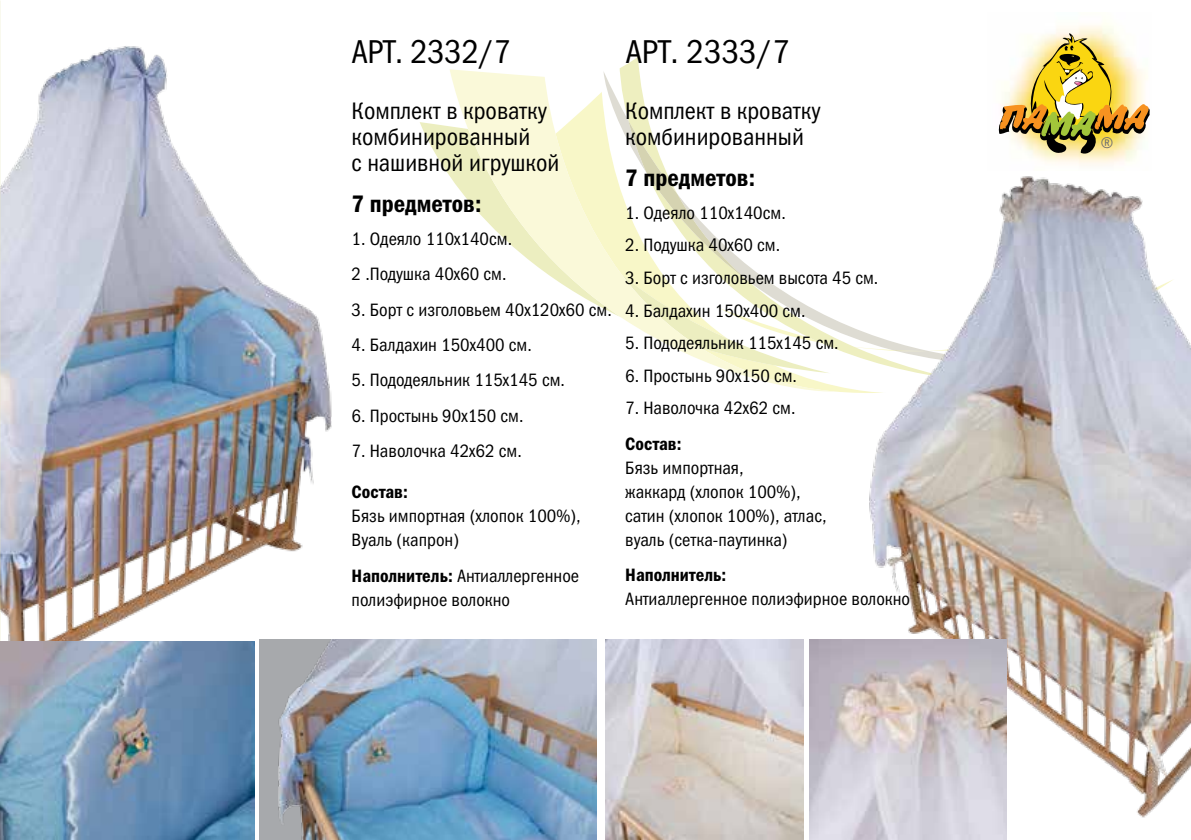
<style>
.page{position:relative;width:1191px;height:840px;background:#fff}
.page>*{position:absolute;margin:0;border:0;box-sizing:border-box;transform-origin:0 0}
.t1{font:33.2px "Franklin Gothic Book Cond ITC";letter-spacing:-.005em;color:#000}
.t2{font:24px/26px "Franklin Gothic Book Cond ITC";color:#000}
.t3{font:24px "Franklin Gothic Demi Cond ITC";color:#000}
.t4{font:18px/24px "Franklin Gothic Book Cond ITC";color:#000}
.t5{font:18px "Franklin Gothic Demi Cond ITC";color:#000}
.t6{font:15.6px "Franklin Gothic Book Cond ITC";color:#6d6e71}
.s1{font-family:"Franklin Gothic Demi Cond ITC"}
</style>
<div class="page">
<img style="left:0;top:11px;width:331px;height:709px">
<svg style="left:420px;top:122px;width:29px;height:53px"></svg>
<svg style="left:449px;top:69px;width:380px;height:323px"></svg>
<img style="left:829px;top:323px;width:362px;height:516px">
<svg style="left:628px;top:33px;width:549px;height:321px"></svg>
<img style="left:0;top:641px;width:254px;height:198px">
<img style="left:259px;top:639px;width:337px;height:200px">
<img style="left:605px;top:639px;width:198px;height:200px">
<img style="left:809px;top:639px;width:197px;height:200px">
<h1 class="t1" style="left:351px;top:32px;width:161px">АРТ. 2332/7</h1>
<h1 class="t1" style="left:625px;top:32px;width:165px">АРТ. 2333/7</h1>
<h2 class="t2" style="left:351px;top:98px;width:209px">Комплект в кроватку комбинированный<br>с нашивной игрушкой</h2>
<h2 class="t3" style="left:351px;top:189px;width:131px">7 предметов:</h2>
<p class="t4" style="left:351px;top:221px;width:162px;line-height:35.4px">1. Одеяло 110x140см.<br>2 .Подушка 40x60 см.</p>
<p class="t4" style="left:351px;top:297px;width:262px">3. Борт с изголовьем 40x120x60 см.</p>
<p class="t4" style="left:351px;top:333px;width:182px">4. Балдахин 150x400 см.</p>
<p class="t4" style="left:351px;top:368px;width:215px">5. Пододеяльник 115x145 см.</p>
<p class="t4" style="left:351px;top:403px;width:173px">6. Простынь 90x150 см.</p>
<p class="t4" style="left:351px;top:439px;width:172px">7. Наволочка 42x62 см.</p>
<p class="t5" style="left:351px;top:481px;width:58px">Состав:</p>
<p class="t4" style="left:351px;top:504px;width:230px">Бязь импортная (хлопок 100%),<br>Вуаль (капрон)</p>
<p class="t4" style="left:351px;top:563px;width:229px"><span class="s1">Наполнитель:</span> Антиаллергенное полиэфирное волокно</p>
<h2 class="t2" style="left:625px;top:98px;width:197px">Комплект в кроватку комбинированный</h2>
<h2 class="t3" style="left:625px;top:163px;width:131px">7 предметов:</h2>
<p class="t4" style="left:625px;top:201px;width:162px">1. Одеяло 110x140см.</p>
<p class="t4" style="left:625px;top:233px;width:156px">2. Подушка 40x60 см.</p>
<p class="t4" style="left:625px;top:266px;width:255px">3. Борт с изголовьем высота 45 см.</p>
<p class="t4" style="left:625px;top:298px;width:182px">4. Балдахин 150x400 см.</p>
<p class="t4" style="left:625px;top:331px;width:215px">5. Пододеяльник 115x145 см.</p>
<p class="t4" style="left:625px;top:363px;width:173px">6. Простынь 90x150 см.</p>
<p class="t4" style="left:625px;top:396px;width:172px">7. Наволочка 42x62 см.</p>
<p class="t5" style="left:625px;top:432px;width:58px">Состав:</p>
<p class="t4" style="left:625px;top:455px;width:203px">Бязь импортная,<br>жаккард (хлопок 100%), сатин (хлопок 100%), атлас, вуаль (сетка-паутинка)</p>
<p class="t5" style="left:625px;top:564px;width:103px">Наполнитель:</p>
<p class="t4" style="left:625px;top:586px;width:286px">Антиаллергенное полиэфирное волокно</p>
<p class="t6" style="left:1100px;top:133px;width:14px">®</p>
</div>
